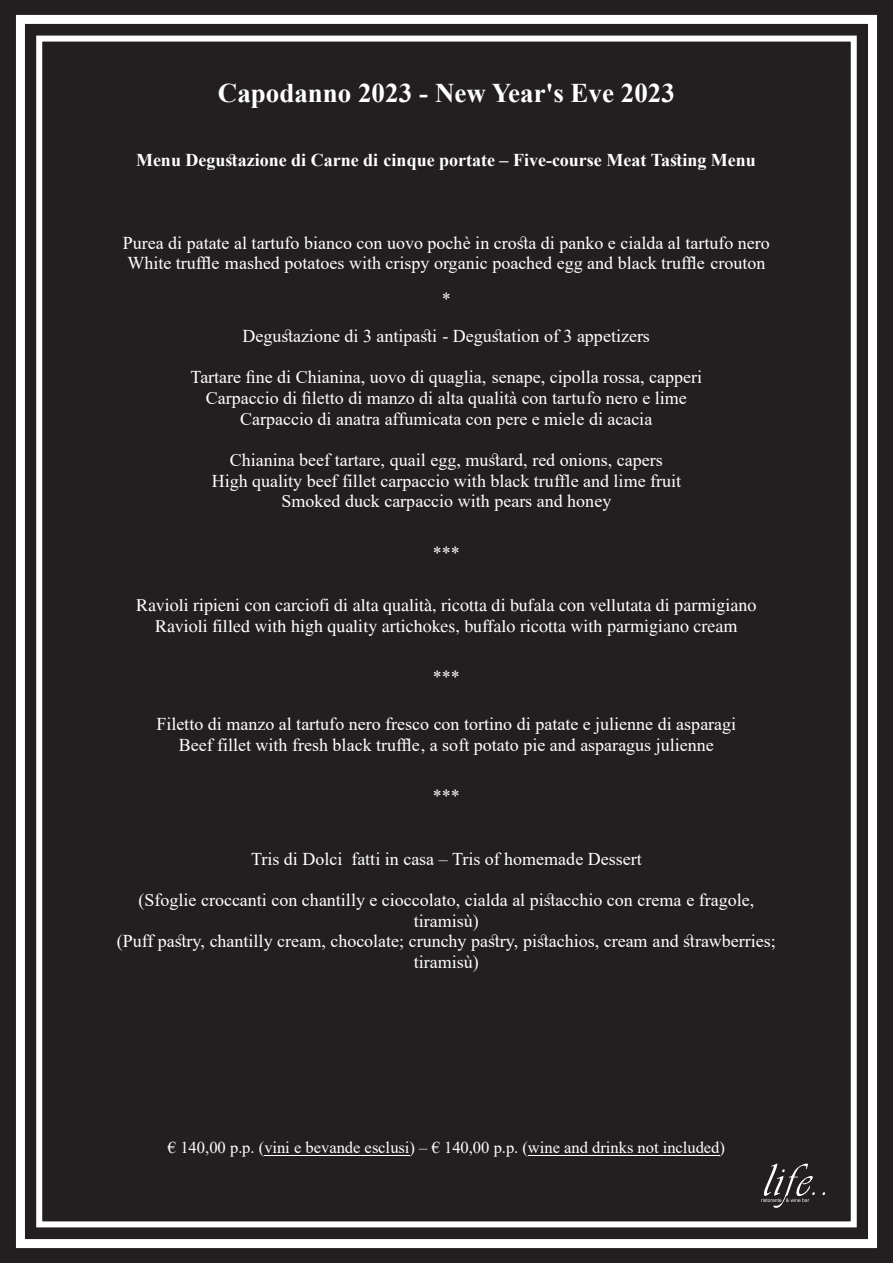
<style>
.page{position:relative;width:893px;height:1263px;background:#231f20}
.page>*{position:absolute;margin:0;border:0;box-sizing:border-box;transform-origin:0 0}
.t1{font:700 27px "Times New Roman";color:#fff}
.t2{font:18px/20.7px "Times New Roman";color:#fff;text-align:center}
.t3{font:18px/20.7px "Times";color:#fff;text-align:center}
.t4{font:700 18px "Times New Roman";color:#fff}
.t5{font:16.5px "Times New Roman";color:#fff}
</style>
<div class="page">
<div style="left:36px;top:36px;width:821px;height:1191px;border:6px solid #fff"></div>
<div style="left:16px;top:15px;width:861px;height:1233px;border:9px solid #fff"></div>
<svg style="left:761px;top:1163px;width:54px;height:45px"></svg>
<hr style="left:264px;top:1155px;width:146px;height:1px;background:#fff">
<hr style="left:528px;top:1155px;width:191px;height:1px;background:#fff">
<h1 class="t1" style="left:218px;top:73px;width:458px">Capodanno 2023 - New Year's Eve 2023</h1>
<p class="t4" style="left:136px;top:147px;width:621px">Menu Degustazione di Carne di cinque portate – Five-course Meat Tasting Menu</p>
<p class="t2" style="left:123px;top:232px;width:648px;text-align:left">Purea di patate al tartufo bianco con uovo pochè in crosta di panko e cialda al tartufo nero<br>White truffle mashed potatoes with crispy organic poached egg and black truffle crouton</p>
<p class="t2" style="left:242px;top:281px;width:409px;line-height:36.2px">*<br>Degustazione di 3 antipasti - Degustation of 3 appetizers</p>
<p class="t2" style="left:191px;top:366px;width:513px">Tartare fine di Chianina, uovo di quaglia, senape, cipolla rossa, capperi<br>Carpaccio di filetto di manzo di alta qualità con tartufo nero e lime<br>Carpaccio di anatra affumicata con pere e miele di acacia</p>
<p class="t2" style="left:212px;top:449px;width:471px">Chianina beef tartare, quail egg, mustard, red onions, capers<br>High quality beef fillet carpaccio with black truffle and lime fruit<br>Smoked duck carpaccio with pears and honey</p>
<p class="t2" style="left:433px;top:542px;width:28px">***</p>
<p class="t3" style="left:136px;top:595px;width:622px">Ravioli ripieni con carciofi di alta qualità, ricotta di bufala con vellutata di parmigiano<br>Ravioli filled with high quality artichokes, buffalo ricotta with parmigiano cream</p>
<p class="t2" style="left:433px;top:666px;width:28px">***</p>
<p class="t2" style="left:156px;top:713px;width:581px">Filetto di manzo al tartufo nero fresco con tortino di patate e julienne di asparagi<br>Beef fillet with fresh black truffle, a soft potato pie and asparagus julienne</p>
<p class="t2" style="left:433px;top:785px;width:28px">***</p>
<p class="t2" style="left:251px;top:847px;width:392px">Tris di Dolci fatti in casa – Tris of homemade Dessert</p>
<p class="t2" style="left:117px;top:889px;width:660px">(Sfoglie croccanti con chantilly e cioccolato, cialda al pistacchio con crema e fragole, tiramisù)<br>(Puff pastry, chantilly cream, chocolate; crunchy pastry, pistachios, cream and strawberries; tiramisù)</p>
<p class="t5" style="left:168px;top:1136px;width:558px">€ 140,00 p.p. (vini e bevande esclusi) – € 140,00 p.p. (wine and drinks not included)</p>
</div>
